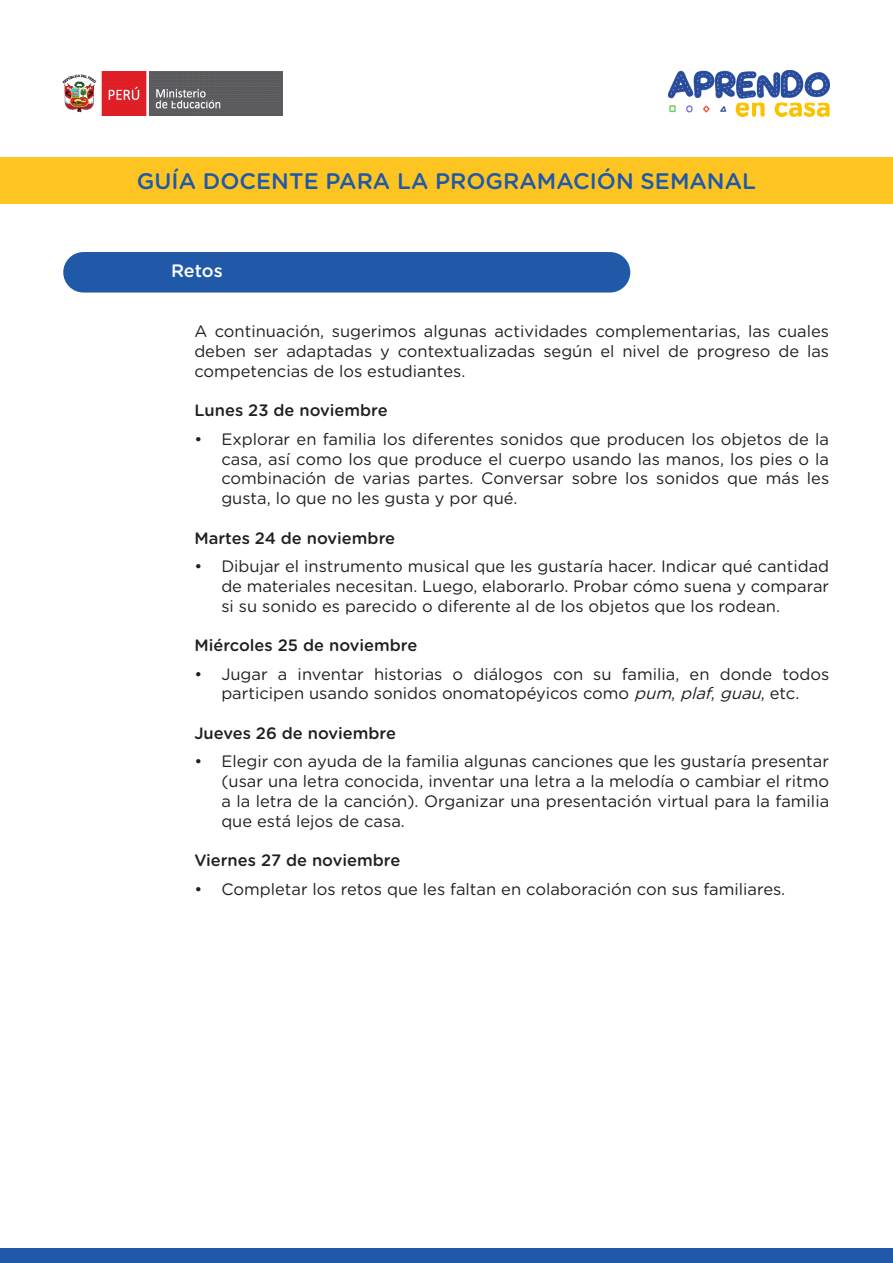
<style>
.page{position:relative;width:893px;height:1263px;background:#fff}
.page>*{position:absolute;margin:0;border:0;box-sizing:border-box;transform-origin:0 0}
.t1{font:500 22.5px "Gotham Rounded";color:#2059a8}
.SUBTITULO_1{font:500 18px "Gotham Rounded";letter-spacing:-.005em;color:#fff}
.Parrafo_1{font:16.5px/19.8px "Gotham Rounded";color:#231f20;text-align:justify}
.Parrafo_2ESP_Pos{font:500 16.5px "Gotham Rounded";color:#231f20}
.s1{font-style:italic}
</style>
<div class="page">
<div style="left:0;top:1248px;width:893px;height:15px;background:#2059a8"></div>
<img style="left:62px;top:71px;width:220px;height:45px">
<img style="left:668px;top:70px;width:161px;height:47px">
<div style="left:0;top:157px;width:893px;height:47px;background:#fec422"></div>
<div style="left:63px;top:252px;width:567px;height:41px;background:#2059a8;border-radius:20px"></div>
<h1 class="t1" style="left:137px;top:165px;width:621px">GUÍA DOCENTE PARA LA PROGRAMACIÓN SEMANAL</h1>
<p class="SUBTITULO_1" style="left:171px;top:258px;width:53px">Retos</p>
<p class="Parrafo_1" style="left:194px;top:321px;width:636px">A continuación, sugerimos algunas actividades complementarias, las cuales deben ser adaptadas y contextualizadas según el nivel de progreso de las competencias de los estudiantes.</p>
<p class="Parrafo_2ESP_Pos" style="left:194px;top:399px;width:195px">Lunes 23 de noviembre</p>
<p class="Parrafo_1" style="left:221px;top:428px;width:609px;text-indent:-27px">• Explorar en familia los diferentes sonidos que producen los objetos de la casa, así como los que produce el cuerpo usando las manos, los pies o la combinación de varias partes. Conversar sobre los sonidos que más les gusta, lo que no les gusta y por qué.</p>
<p class="Parrafo_2ESP_Pos" style="left:194px;top:526px;width:202px">Martes 24 de noviembre</p>
<p class="Parrafo_1" style="left:221px;top:556px;width:609px;text-indent:-27px">• Dibujar el instrumento musical que les gustaría hacer. Indicar qué cantidad de materiales necesitan. Luego, elaborarlo. Probar cómo suena y comparar si su sonido es parecido o diferente al de los objetos que los rodean.</p>
<p class="Parrafo_2ESP_Pos" style="left:194px;top:634px;width:225px">Miércoles 25 de noviembre</p>
<p class="Parrafo_1" style="left:194px;top:663px;width:636px;text-align:center">• Jugar a inventar historias o diálogos con su familia, en donde todos participen usando sonidos onomatopéyicos como <span class="s1">pum</span>, <span class="s1">plaf</span>, <span class="s1">guau</span>, etc.</p>
<p class="Parrafo_2ESP_Pos" style="left:194px;top:721px;width:203px">Jueves 26 de noviembre</p>
<p class="Parrafo_1" style="left:221px;top:751px;width:609px;text-indent:-27px">• Elegir con ayuda de la familia algunas canciones que les gustaría presentar (usar una letra conocida, inventar una letra a la melodía o cambiar el ritmo a la letra de la canción). Organizar una presentación virtual para la familia que está lejos de casa.</p>
<p class="Parrafo_2ESP_Pos" style="left:194px;top:849px;width:207px">Viernes 27 de noviembre</p>
<p class="Parrafo_1" style="left:194px;top:878px;width:592px">• Completar los retos que les faltan en colaboración con sus familiares.</p>
</div>
